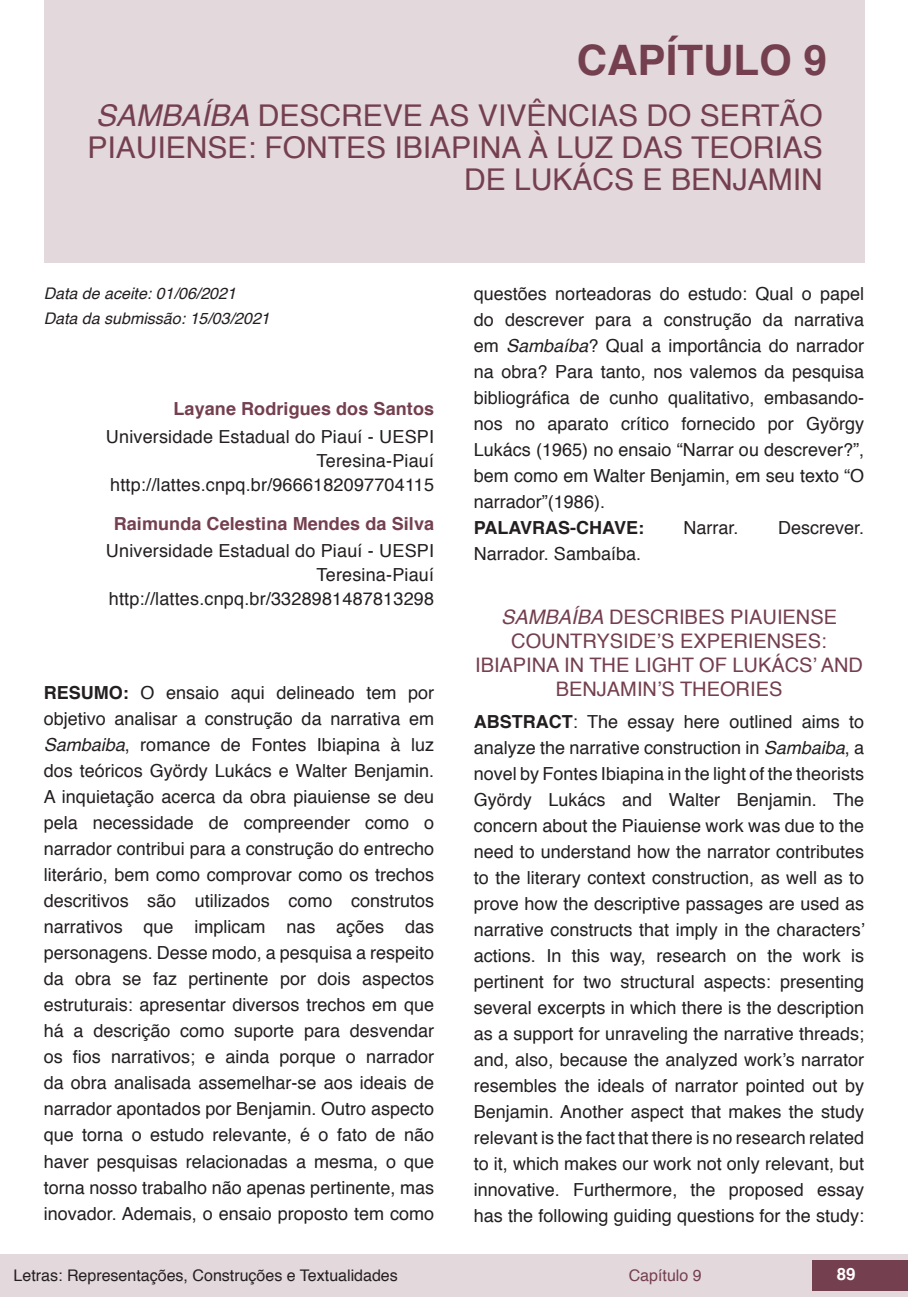
<style>
.page{position:relative;width:908px;height:1304px;background:#fff}
.page>*{position:absolute;margin:0;border:0;box-sizing:border-box;transform-origin:0 0}
.capítulos{font:700 42px "Helvetica";color:#743f4f}
.nome_artigos{font:30px/32px "Helvetica";color:#743f4f;text-align:right}
.título_Inglês{font:20px/24px "Helvetica";color:#743f4f;text-align:center}
.Resumos_e_PC_TXT{font:18px/26px "Helvetica";color:#231f20;text-align:justify}
.info_autores{font:18px "Helvetica";letter-spacing:.01em;color:#231f20}
.nome_autores{font:700 18px "Helvetica";letter-spacing:.005em;color:#743f4f}
.Resumos_e_PC_TXT-2{font:700 18px "Helvetica";color:#231f20}
.t1{font:700 16.8px "Helvetica";color:#fff}
.data{font:italic 16px "Helvetica";color:#231f20}
.t2{font:16px "Helvetica";color:#231f20}
.t3{font:16px "Helvetica";color:#743f4f}
.s1{font-style:italic}
.s2{font-weight:700}
</style>
<div class="page">
<div style="left:0;top:1254px;width:906px;height:43px;background:#e3d8dc"></div>
<div style="left:812px;top:1261px;width:95px;height:30px;background:#743f4f"></div>
<div style="left:44px;top:0;width:819px;height:263px;background:#e3d8dc"></div>
<p class="capítulos" style="left:576px;top:26px;width:251px">CAPÍTULO 9</p>
<p class="nome_artigos" style="left:87px;top:101px;width:736px"><span class="s1">SAMBAÍBA</span> DESCREVE AS VIVÊNCIAS DO SERTÃO<br>PIAUIENSE: FONTES IBIAPINA À LUZ DAS TEORIAS<br>DE LUKÁCS E BENJAMIN</p>
<p class="data" style="left:44px;top:280px;width:194px">Data de aceite: 01/06/2021</p>
<p class="data" style="left:44px;top:306px;width:227px">Data da submissão: 15/03/2021</p>
<p class="nome_autores" style="left:173px;top:395px;width:262px">Layane Rodrigues dos Santos</p>
<p class="info_autores" style="left:106px;top:423px;width:329px">Universidade Estadual do Piauí - UESPI</p>
<p class="info_autores" style="left:316px;top:447px;width:119px">Teresina-Piauí</p>
<p class="info_autores" style="left:110px;top:471px;width:325px">http://lattes.cnpq.br/9666182097704115</p>
<p class="nome_autores" style="left:114px;top:509px;width:322px">Raimunda Celestina Mendes da Silva</p>
<p class="info_autores" style="left:106px;top:537px;width:329px">Universidade Estadual do Piauí - UESPI</p>
<p class="info_autores" style="left:316px;top:561px;width:119px">Teresina-Piauí</p>
<p class="info_autores" style="left:109px;top:585px;width:326px">http://lattes.cnpq.br/3328981487813298</p>
<p class="Resumos_e_PC_TXT" style="left:44px;top:681px;width:392px"><span class="s2">RESUMO:</span> O ensaio aqui delineado tem por objetivo analisar a construção da narrativa em <span class="s1">Sambaiba</span>, romance de Fontes Ibiapina à luz dos teóricos Györdy Lukács e Walter Benjamin.<br>A inquietação acerca da obra piauiense se deu pela necessidade de compreender como o narrador contribui para a construção do entrecho literário, bem como comprovar como os trechos descritivos são utilizados como construtos narrativos que implicam nas ações das personagens. Desse modo, a pesquisa a respeito da obra se faz pertinente por dois aspectos estruturais: apresentar diversos trechos em que há a descrição como suporte para desvendar os fios narrativos; e ainda porque o narrador da obra analisada assemelhar-se aos ideais de narrador apontados por Benjamin. Outro aspecto que torna o estudo relevante, é o fato de não haver pesquisas relacionadas a mesma, o que torna nosso trabalho não apenas pertinente, mas inovador. Ademais, o ensaio proposto tem como</p>
<p class="Resumos_e_PC_TXT" style="left:473px;top:281px;width:392px">questões norteadoras do estudo: Qual o papel do descrever para a construção da narrativa em <span class="s1">Sambaíba</span>? Qual a importância do narrador na obra? Para tanto, nos valemos da pesquisa bibliográfica de cunho qualitativo, embasando&shy;nos no aparato crítico fornecido por György Lukács (1965) no ensaio “Narrar ou descrever?”, bem como em Walter Benjamin, em seu texto “O narrador”(1986).</p>
<p class="Resumos_e_PC_TXT-2" style="left:473px;top:513px;width:172px">PALAVRAS-CHAVE:</p>
<p class="Resumos_e_PC_TXT" style="left:683px;top:515px;width:57px">Narrar.</p>
<p class="Resumos_e_PC_TXT" style="left:777px;top:515px;width:88px">Descrever.</p>
<p class="Resumos_e_PC_TXT" style="left:473px;top:541px;width:169px">Narrador. Sambaíba.</p>
<p class="título_Inglês" style="left:475px;top:606px;width:389px"><span class="s1">SAMBAÍBA</span> DESCRIBES PIAUIENSE<br>COUNTRYSIDE’S EXPERIENSES:<br>IBIAPINA IN THE LIGHT OF LUKÁCS’ AND<br>BENJAMIN’S THEORIES</p>
<p class="Resumos_e_PC_TXT" style="left:473px;top:709px;width:392px"><span class="s2">ABSTRACT</span>: The essay here outlined aims to analyze the narrative construction in <span class="s1">Sambaiba</span>, a novel by Fontes Ibiapina in the light of the theorists Györdy Lukács and Walter Benjamin. The concern about the Piauiense work was due to the need to understand how the narrator contributes to the literary context construction, as well as to prove how the descriptive passages are used as narrative constructs that imply in the characters’ actions. In this way, research on the work is pertinent for two structural aspects: presenting several excerpts in which there is the description as a support for unraveling the narrative threads; and, also, because the analyzed work’s narrator resembles the ideals of narrator pointed out by Benjamin. Another aspect that makes the study relevant is the fact that there is no research related to it, which makes our work not only relevant, but innovative. Furthermore, the proposed essay has the following guiding questions for the study:</p>
<p class="t2" style="left:14px;top:1263px;width:385px">Letras: Representações, Construções e Textualidades</p>
<p class="t3" style="left:628px;top:1263px;width:74px">Capítulo 9</p>
<p class="t1" style="left:836px;top:1261px;width:20px">89</p>
</div>
